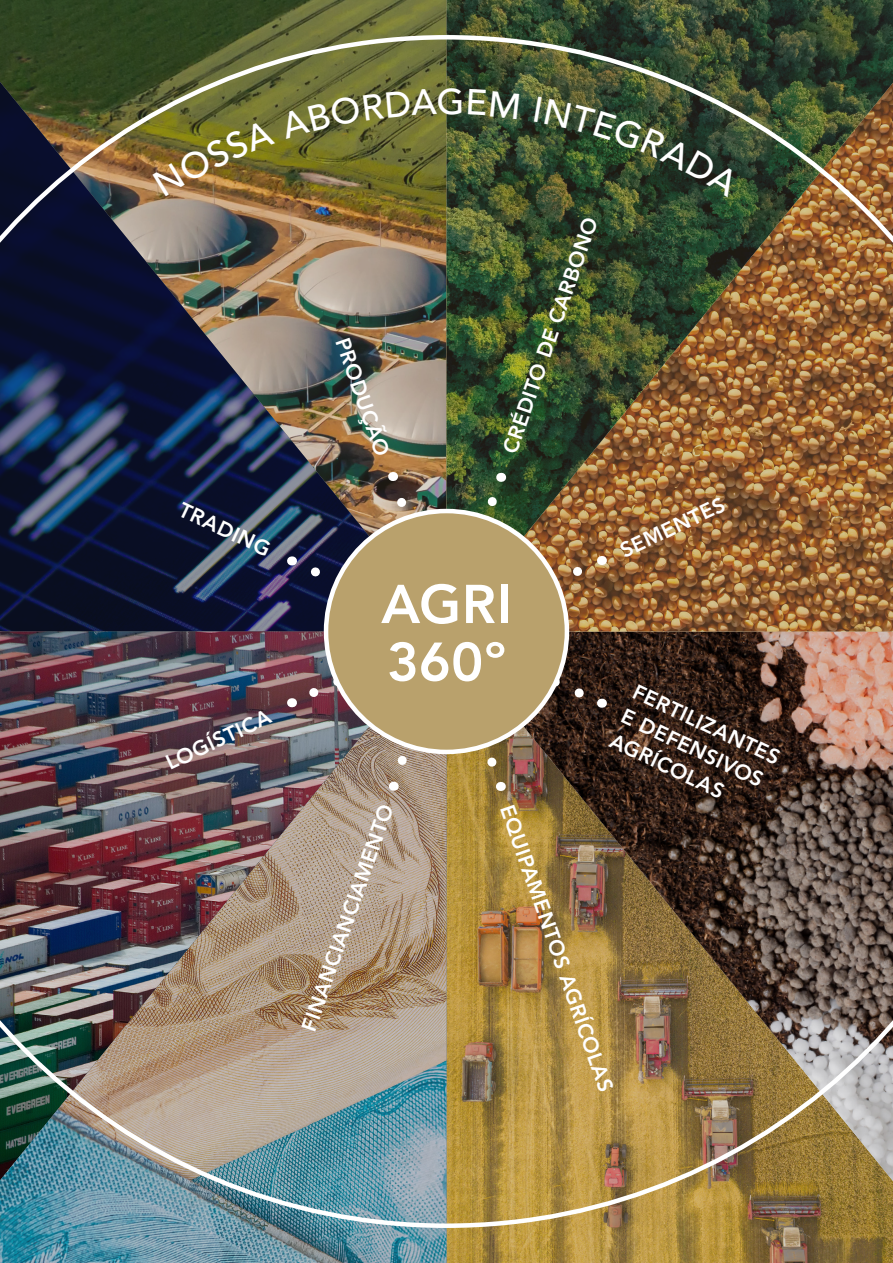
<style>
.page{position:relative;width:893px;height:1263px;background:#fff}
.page>*{position:absolute;margin:0;border:0;box-sizing:border-box;transform-origin:0 0}
.t1{font:800 54px "Avenir LT Pro";letter-spacing:.01em;color:#fff}
.t2{font:500 36px "Avenir LT Pro";color:#fff}
.t3{font:800 21px/27px "Avenir LT Pro";color:#fff}
</style>
<div class="page">
<img style="left:0;top:0;width:893px;height:1263px">
<img style="left:0;top:35px;width:893px;height:1193px">
<img style="left:291px;top:472px;width:311px;height:319px">
<div style="left:326px;top:511px;width:241px;height:241px;background:#b9a16c;border-radius:50%"></div>
<img style="left:152px;top:89px;width:285px;height:108px">
<svg style="left:468px;top:89px;width:51px;height:30px"></svg>
<svg style="left:534px;top:96px;width:207px;height:101px"></svg>
<h1 class="t2" style="left:437px;top:80px;width:30px">G</h1>
<h1 class="t3" style="left:186px;top:496px;width:100px;rotate:25deg">TRADING</h1>
<h1 class="t3" style="left:161px;top:751px;width:115px;rotate:-25deg">LOGÍSTICA</h1>
<h1 class="t3" style="left:355px;top:334px;width:125px;rotate:71deg">PRODUÇÃO</h1>
<h1 class="t3" style="left:497px;top:448px;width:250px;rotate:-71deg">CRÉDITO DE CARBONO</h1>
<h1 class="t1" style="left:381px;top:572px;width:132px">AGRI</h1>
<h1 class="t1" style="left:387px;top:630px;width:121px">360º</h1>
<h1 class="t3" style="left:616px;top:539px;width:115px;rotate:-25deg">SEMENTES</h1>
<h1 class="t3" style="left:639px;top:678px;width:161px;rotate:25deg">FERTILIZANTES<br>E DEFENSIVOS<br>AGRÍCOLAS</h1>
<h1 class="t3" style="left:296px;top:1026px;width:240px;rotate:-71deg">FINANCIANCIAMENTO</h1>
<h1 class="t3" style="left:520px;top:800px;width:305px;rotate:71deg">EQUIPAMENTOS AGRÍCOLAS</h1>
</div>
